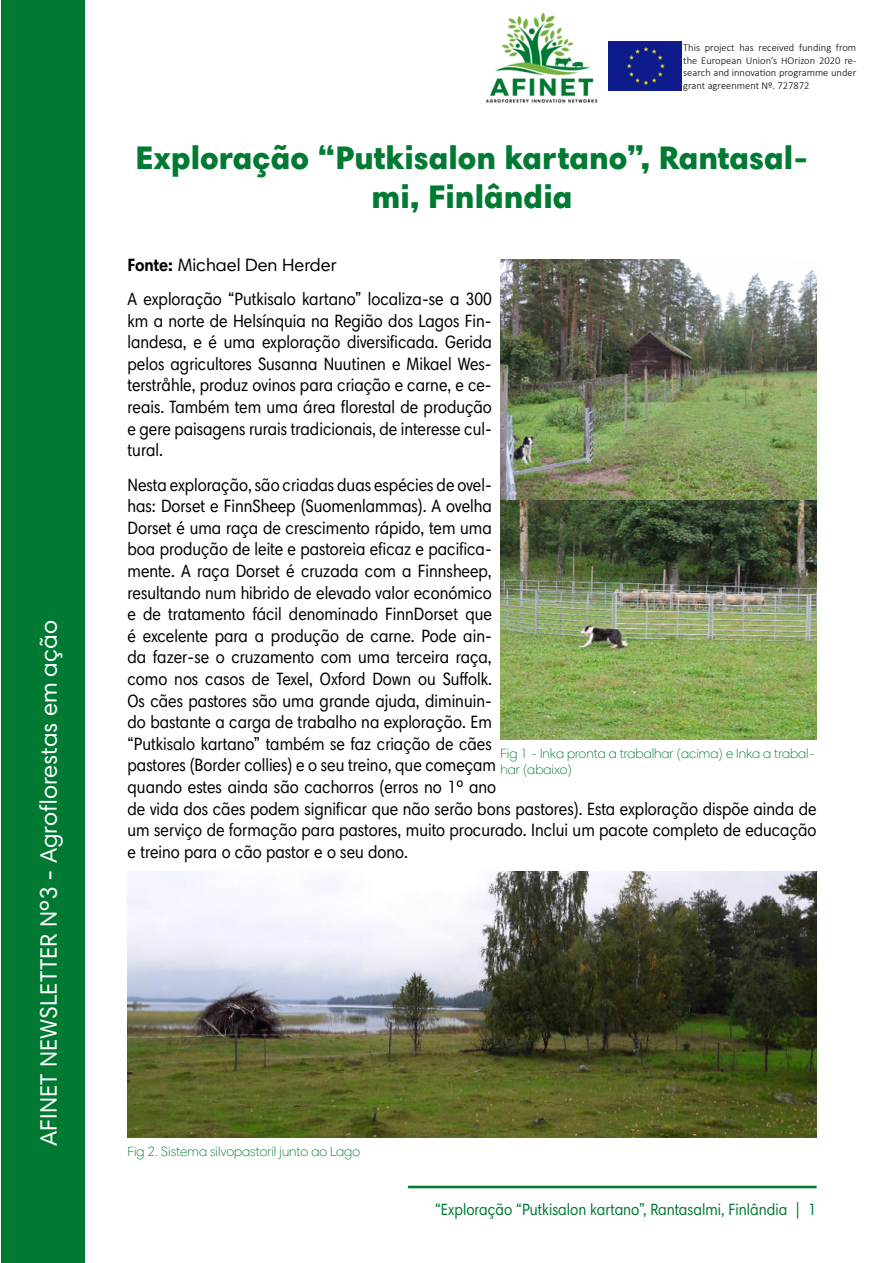
<style>
.page{position:relative;width:893px;height:1263px;background:#fff}
.page>*{position:absolute;margin:0;border:0;box-sizing:border-box;transform-origin:0 0}
.t1{font:900 33px/39.6px "Harmonia Sans Pro Cyr";color:#007a33;text-align:center}
.t2{font:24px "Harmonia Sans Pro Cyr";color:#fff}
.t3{font:condensed 18px/21.6px "Harmonia Sans Pro Cyr";color:#000}
.t4{font:condensed 16.5px "Harmonia Sans Pro Cyr";color:#007a33}
.t5{font:300 13.5px/16.2px "Harmonia Sans Pro Cyr";color:#007a33}
.t6{font:300 10.5px/12.6px "Calibri";color:#000;text-align:justify}
.s1{font-weight:700}
.s2{font-stretch:normal}
</style>
<div class="page">
<div style="left:1px;top:0;width:83px;height:1263px;background:#007a33"></div>
<hr style="left:408px;top:1186px;width:408px;height:2px;background:#007a33">
<img style="left:486px;top:13px;width:112px;height:91px">
<div style="left:608px;top:42px;width:73px;height:48px;background:#0e1b8d"></div>
<img style="left:500px;top:260px;width:316px;height:480px">
<img style="left:128px;top:872px;width:688px;height:265px">
<h2 class="t2" style="left:34px;top:1146px;width:527px;rotate:-90deg">AFINET NEWSLETTER Nº3 - Agroforestas em ação</h2>
<p class="t6" style="left:683px;top:41px;width:175px">This project has received funding from the European Union’s HOrizon 2020 re&shy;search and innovation programme under grant agreenment Nº. 727872</p>
<h1 class="t1" style="left:136px;top:137px;width:674px">Exploração “Putkisalon kartano”, Rantasal&shy;mi, Finlândia</h1>
<p class="t3" style="left:128px;top:247px;width:366px;line-height:34.3px"><span class="s1">Fonte:</span> <span class="s2">Michael Den Herder<br></span>A exploração “Putkisalo kartano” localiza-se a 300</p>
<p class="t3" style="left:128px;top:310px;width:366px;text-align:justify">km a norte de Helsínquia na Região dos Lagos Fin&shy;landesa, e é uma exploração diversificada. Gerida pelos agricultores Susanna Nuutinen e Mikael Wes&shy;terstråhle, produz ovinos para criação e carne, e ce&shy;reais. Também tem uma área florestal de produção e gere paisagens rurais tradicionais, de interesse cul&shy;tural.</p>
<p class="t3" style="left:128px;top:474px;width:690px">Nesta exploração, são criadas duas espécies de ovel-<br>has: Dorset e FinnSheep (Suomenlammas). A ovelha<br>Dorset é uma raça de crescimento rápido, tem uma<br>boa produção de leite e pastoreia eficaz e pacifica-<br>mente. A raça Dorset é cruzada com a Finnsheep,<br>resultando num hibrido de elevado valor económico<br>e de tratamento fácil denominado FinnDorset que<br>é excelente para a produção de carne. Pode ain-<br>da fazer-se o cruzamento com uma terceira raça,<br>como nos casos de Texel, Oxford Down ou Suffolk.<br>Os cães pastores são uma grande ajuda, diminuin-<br>do bastante a carga de trabalho na exploração. Em<br>“Putkisalo kartano” também se faz criação de cães<br>pastores (Border collies) e o seu treino, que começam<br>quando estes ainda são cachorros (erros no 1º ano<br>de vida dos cães podem significar que não serão bons pastores). Esta exploração dispõe ainda de um serviço de formação para pastores, muito procurado. Inclui um pacote completo de educação e treino para o cão pastor e o seu dono.</p>
<p class="t5" style="left:500px;top:745px;width:316px">Fig 1 - Inka pronta a trabalhar (acima) e Inka a trabal&shy;har (abaixo)</p>
<p class="t5" style="left:128px;top:1143px;width:234px">Fig 2. Sistema silvopastoril junto ao Lago</p>
<p class="t4" style="left:435px;top:1199px;width:383px">“Exploração “Putkisalon kartano”, Rantasalmi, Finlândia | 1</p>
</div>
